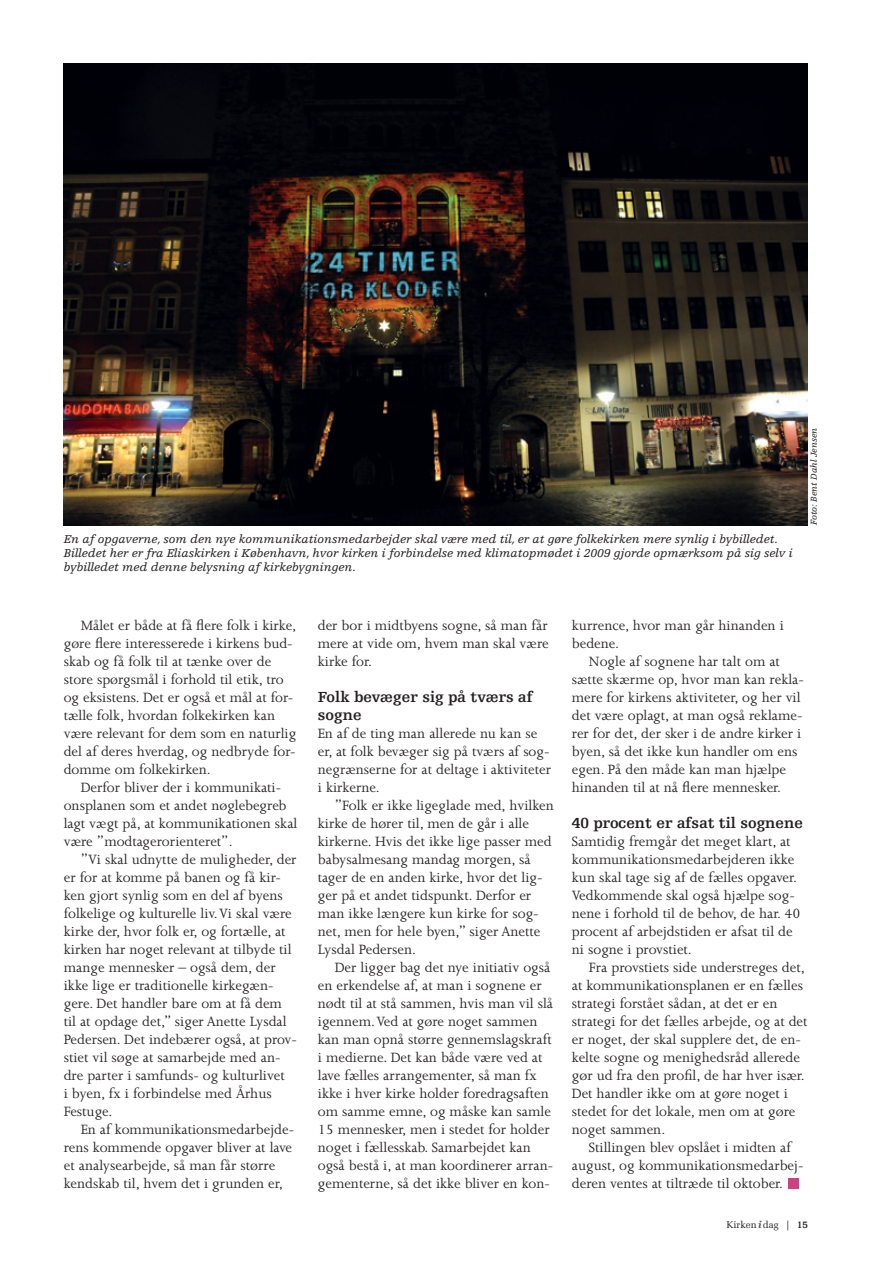
<style>
.page{position:relative;width:893px;height:1263px;background:#fff}
.page>*{position:absolute;margin:0;border:0;box-sizing:border-box;transform-origin:0 0}
.t1{font:15.45px/18px "Joanna";color:#231f20}
.t2{font:700 15.45px/18px "Egyptienne F";color:#231f20}
.t3{font:italic 12px/14.2px "Egyptienne F";color:#231f20}
.t4{font:9.75px "Melior";color:#231f20}
.t5{font:italic 9px "Egyptienne F";color:#231f20}
.s1{font-family:"Georgia";font-weight:700;font-style:italic;color:#57585a}
.s2{font-family:"Egyptienne F"}
.s3{font-family:"Egyptienne F";font-weight:700}
</style>
<div class="page">
<div style="left:788px;top:1179px;width:11px;height:10px;background:#cb4482"></div>
<img style="left:64px;top:64px;width:744px;height:461px">
<p class="t3" style="left:64px;top:532px;width:731px">En af opgaverne, som den nye kommunikationsmedarbejder skal være med til, er at gøre folkekirken mere synlig i bybilledet.<br>Billedet her er fra Eliaskirken i København, hvor kirken i forbindelse med klimatopmødet i 2009 gjorde opmærksom på sig selv i bybilledet med denne belysning af kirkebygningen.</p>
<p class="t5" style="left:809px;top:525px;width:99px;rotate:-90deg">Foto: Bent Dahl Jensen</p>
<p class="t1" style="left:64px;top:616px;width:234px;text-indent:17px">Målet er både at få flere folk i kirke, gøre flere interesserede i kirkens bud&shy;skab og få folk til at tænke over de store spørgsmål i forhold til etik, tro og eksistens. Det er også et mål at for&shy;tælle folk, hvordan folkekirken kan være relevant for dem som en naturlig del af deres hverdag, og nedbryde for&shy;domme om folkekirken.</p>
<p class="t1" style="left:64px;top:778px;width:235px;text-indent:17px">Derfor bliver der i kommunikati&shy;onsplanen som et andet nøglebegreb lagt vægt på, at kommunikationen skal være ”modtagerorienteret”.</p>
<p class="t1" style="left:64px;top:850px;width:235px;text-indent:17px">”Vi skal udnytte de muligheder, der er for at komme på banen og få kir&shy;ken gjort synlig som en del af byens folkelige og kulturelle liv. Vi skal være kirke der, hvor folk er, og fortælle, at kirken har noget relevant at tilbyde til mange mennesker – også dem, der ikke lige er traditionelle kirkegæn&shy;gere. Det handler bare om at få dem til at opdage det,” siger Anette Lysdal Pedersen. Det indebærer også, at prov&shy;stiet vil søge at samarbejde med an&shy;dre parter i samfunds- og kulturlivet<br>i byen, fx i forbindelse med Århus Festuge.</p>
<p class="t1" style="left:64px;top:1120px;width:232px;text-indent:17px">En af kommunikationsmedarbejde&shy;rens kommende opgaver bliver at lave et analysearbejde, så man får større kendskab til, hvem det i grunden er,</p>
<p class="t1" style="left:318px;top:616px;width:232px;text-align:justify">der bor i midtbyens sogne, så man får mere at vide om, hvem man skal være kirke for.</p>
<p class="t2" style="left:318px;top:688px;width:217px">Folk bevæger sig på tværs af sogne</p>
<p class="t1" style="left:318px;top:724px;width:235px">En af de ting man allerede nu kan se er, at folk bevæger sig på tværs af sog&shy;negrænserne for at deltage i aktiviteter i kirkerne.</p>
<p class="t1" style="left:318px;top:796px;width:238px;text-indent:17px">”Folk er ikke ligeglade med, hvilken kirke de hører til, men de går i alle kirkerne. Hvis det ikke lige passer med babysalmesang mandag morgen, så tager de en anden kirke, hvor det lig&shy;ger på et andet tidspunkt. Derfor er man ikke længere kun kirke for sog&shy;net, men for hele byen,” siger Anette Lysdal Pedersen.</p>
<p class="t1" style="left:318px;top:958px;width:237px;text-indent:17px">Der ligger bag det nye initiativ også en erkendelse af, at man i sognene er nødt til at stå sammen, hvis man vil slå igennem. Ved at gøre noget sammen kan man opnå større gennemslagskraft i medierne. Det kan både være ved at lave fælles arrangementer, så man fx ikke i hver kirke holder foredragsaften om samme emne, og måske kan samle 15 mennesker, men i stedet for holder noget i fællesskab. Samarbejdet kan også bestå i, at man koordinerer arran&shy;gementerne, så det ikke bliver en kon-</p>
<p class="t1" style="left:572px;top:616px;width:213px">kurrence, hvor man går hinanden i bedene.</p>
<p class="t1" style="left:572px;top:652px;width:234px;text-indent:17px">Nogle af sognene har talt om at sætte skærme op, hvor man kan rekla&shy;mere for kirkens aktiviteter, og her vil det være oplagt, at man også reklame&shy;rer for det, der sker i de andre kirker i byen, så det ikke kun handler om ens egen. På den måde kan man hjælpe hinanden til at nå flere mennesker.</p>
<p class="t2" style="left:572px;top:814px;width:233px">40 procent er afsat til sognene</p>
<p class="t1" style="left:572px;top:832px;width:230px">Samtidig fremgår det meget klart, at kommunikationsmedarbejderen ikke kun skal tage sig af de fælles opgaver.<br>Vedkommende skal også hjælpe sog&shy;nene i forhold til de behov, de har. 40 procent af arbejdstiden er afsat til de ni sogne i provstiet.</p>
<p class="t1" style="left:572px;top:958px;width:237px;text-indent:17px">Fra provstiets side understreges det, at kommunikationsplanen er en fælles strategi forstået sådan, at det er en strategi for det fælles arbejde, og at det er noget, der skal supplere det, de en&shy;kelte sogne og menighedsråd allerede gør ud fra den profil, de har hver især.<br>Det handler ikke om at gøre noget i stedet for det lokale, men om at gøre noget sammen.</p>
<p class="t1" style="left:572px;top:1138px;width:233px;text-indent:17px">Stillingen blev opslået i midten af august, og kommunikationsmedarbej&shy;deren ventes at tiltræde til oktober.</p>
<p class="t4" style="left:726px;top:1219px;width:83px">Kirken <span class="s1">i</span> dag <span class="s2">|</span> <span class="s3">15</span></p>
</div>
